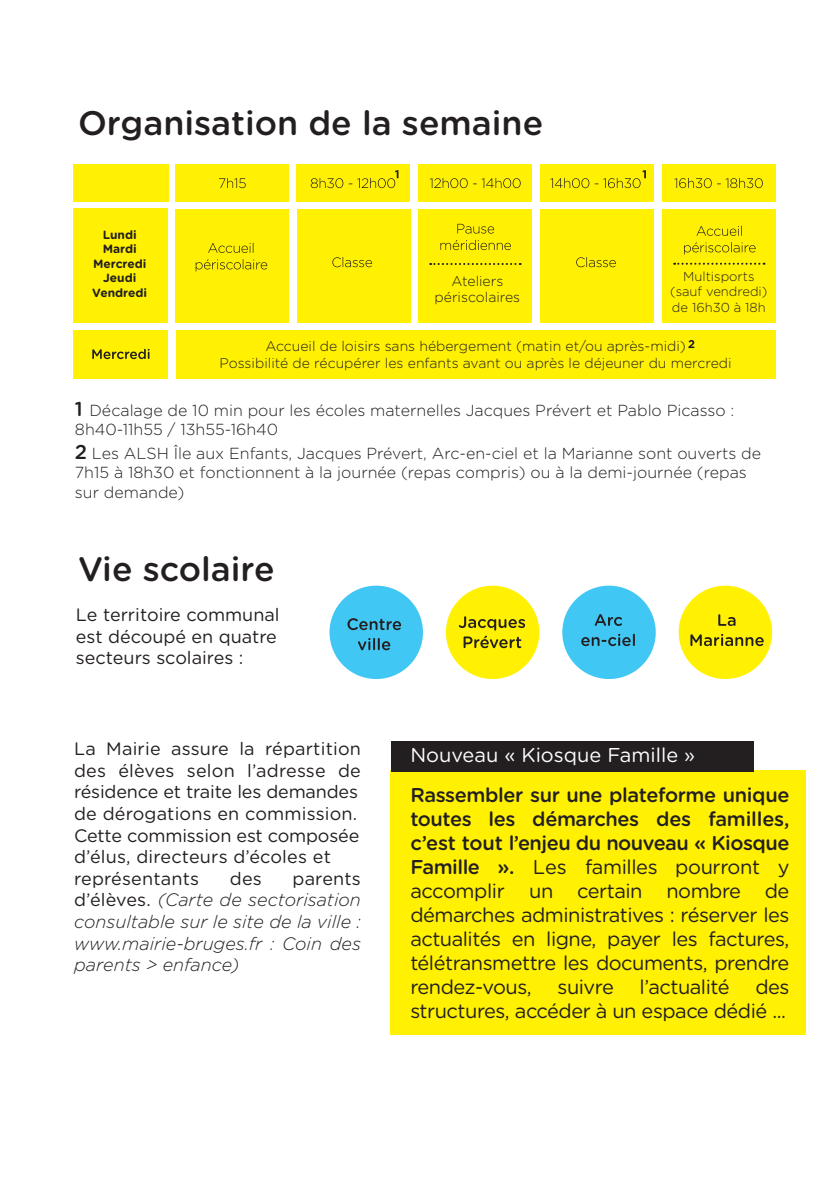
<style>
.page{position:relative;width:840px;height:1191px;background:#fff}
.page>*{position:absolute;margin:0;border:0;box-sizing:border-box;transform-origin:0 0}
.t1{font:500 34px "Gotham Rounded";color:#231f20}
.t2{font:20px/24px "Gotham Rounded";letter-spacing:-.025em;color:#231f20;text-align:justify}
.t3{font:20px "Gotham Rounded";color:#fff}
.t4{font:18px/21.6px "Gotham Rounded";color:#231f20;text-align:justify}
.t5{font:italic 300 18px/21.6px "Gotham Rounded";color:#231f20;text-align:justify}
.t6{font:300 16px/19.2px "Gotham Rounded";color:#231f20}
.t7{font:300 14px "Gotham Rounded";color:#231f20}
.t8{font:300 13px "Gotham Rounded";color:#231f20}
.t9{font:700 12px "Gotham Rounded";color:#231f20}
.s1{font-weight:500;font-size:20px}
.s2{font-weight:400;font-style:normal}
.s3{font-weight:500}
</style>
<div class="page">
<div style="left:73px;top:208px;width:94px;height:115px;background:#fff101"></div>
<div style="left:73px;top:330px;width:94px;height:49px;background:#fff101"></div>
<div style="left:176px;top:330px;width:599px;height:49px;background:#fff101"></div>
<div style="left:175px;top:164px;width:113px;height:38px;background:#fff101"></div>
<div style="left:73px;top:164px;width:95px;height:38px;background:#fff101"></div>
<div style="left:175px;top:209px;width:113px;height:114px;background:#fff101"></div>
<div style="left:297px;top:209px;width:113px;height:114px;background:#fff101"></div>
<div style="left:418px;top:209px;width:113px;height:114px;background:#fff101"></div>
<div style="left:540px;top:209px;width:113px;height:114px;background:#fff101"></div>
<div style="left:661px;top:209px;width:114px;height:114px;background:#fff101"></div>
<div style="left:297px;top:164px;width:113px;height:38px;background:#fff101"></div>
<div style="left:418px;top:164px;width:113px;height:38px;background:#fff101"></div>
<div style="left:540px;top:164px;width:113px;height:38px;background:#fff101"></div>
<div style="left:661px;top:164px;width:114px;height:38px;background:#fff101"></div>
<svg style="left:92px;top:349px;width:57px;height:10px"></svg>
<svg style="left:195px;top:259px;width:72px;height:12px"></svg>
<svg style="left:208px;top:243px;width:45px;height:10px"></svg>
<svg style="left:219px;top:178px;width:26px;height:10px"></svg>
<svg style="left:429px;top:178px;width:91px;height:10px"></svg>
<svg style="left:674px;top:178px;width:88px;height:10px"></svg>
<svg style="left:576px;top:257px;width:39px;height:10px"></svg>
<svg style="left:332px;top:257px;width:40px;height:10px"></svg>
<svg style="left:440px;top:240px;width:70px;height:10px"></svg>
<svg style="left:457px;top:224px;width:37px;height:10px"></svg>
<svg style="left:684px;top:242px;width:71px;height:12px"></svg>
<svg style="left:696px;top:226px;width:43px;height:10px"></svg>
<svg style="left:310px;top:170px;width:88px;height:18px"></svg>
<svg style="left:688px;top:340px;width:6px;height:8px"></svg>
<div style="left:329px;top:585px;width:94px;height:94px;background:#40c7f4;border-radius:50%"></div>
<div style="left:445px;top:585px;width:94px;height:94px;background:#fff101;border-radius:50%"></div>
<div style="left:562px;top:585px;width:93px;height:94px;background:#40c7f4;border-radius:50%"></div>
<div style="left:678px;top:585px;width:93px;height:94px;background:#fff101;border-radius:50%"></div>
<svg style="left:358px;top:638px;width:32px;height:12px"></svg>
<svg style="left:347px;top:618px;width:54px;height:12px"></svg>
<svg style="left:458px;top:616px;width:67px;height:32px"></svg>
<svg style="left:581px;top:634px;width:53px;height:12px"></svg>
<svg style="left:594px;top:614px;width:27px;height:12px"></svg>
<svg style="left:690px;top:634px;width:73px;height:12px"></svg>
<svg style="left:718px;top:614px;width:17px;height:12px"></svg>
<svg style="left:430px;top:263px;width:90px;height:2px"></svg>
<svg style="left:673px;top:263px;width:91px;height:2px"></svg>
<svg style="left:550px;top:170px;width:95px;height:18px"></svg>
<div style="left:390px;top:770px;width:415px;height:265px;background:#fff101"></div>
<div style="left:390px;top:741px;width:363px;height:30px;background:#231f20"></div>
<p class="t1" style="left:78px;top:98px;width:466px">Organisation de la semaine</p>
<p class="t9" style="left:103px;top:226px;width:36px">Lundi</p>
<p class="t9" style="left:103px;top:240px;width:36px">Mardi</p>
<p class="t9" style="left:93px;top:255px;width:55px">Mercredi</p>
<p class="t9" style="left:103px;top:269px;width:35px">Jeudi</p>
<p class="t9" style="left:92px;top:283px;width:56px">Vendredi</p>
<p class="t8" style="left:682px;top:267px;width:73px">Multisports</p>
<p class="t8" style="left:670px;top:283px;width:99px">(sauf vendredi)</p>
<p class="t8" style="left:671px;top:298px;width:95px">de 16h30 à 18h</p>
<p class="t7" style="left:265px;top:337px;width:422px">Accueil de loisirs sans hébergement (matin et/ou après-midi)</p>
<p class="t7" style="left:219px;top:354px;width:513px">Possibilité de récupérer les enfants avant ou après le déjeuner du mercredi</p>
<p class="t7" style="left:451px;top:271px;width:53px">Ateliers</p>
<p class="t7" style="left:434px;top:288px;width:87px">périscolaires</p>
<p class="t6" style="left:75px;top:400px;width:660px"><span class="s1">1</span> Décalage de 10 min pour les écoles maternelles Jacques Prévert et Pablo Picasso :<br>8h40-11h55 / 13h55-16h40</p>
<p class="t6" style="left:75px;top:443px;width:687px"><span class="s1">2</span> Les ALSH Île aux Enfants, Jacques Prévert, Arc-en-ciel et la Marianne sont ouverts de<br>7h15 à 18h30 et fonctionnent à la journée (repas compris) ou à la demi-journée (repas sur demande)</p>
<p class="t1" style="left:78px;top:544px;width:198px">Vie scolaire</p>
<p class="t4" style="left:76px;top:603px;width:205px">Le territoire communal</p>
<p class="t4" style="left:76px;top:625px;width:202px">est découpé en quatre</p>
<p class="t4" style="left:76px;top:646px;width:169px">secteurs scolaires :</p>
<p class="t4" style="left:74px;top:737px;width:288px">La Mairie assure la répartition des élèves selon l’adresse de résidence et traite les demandes</p>
<p class="t4" style="left:74px;top:802px;width:284px">de dérogations en commission.</p>
<p class="t4" style="left:74px;top:823px;width:286px">Cette commission est composée</p>
<p class="t4" style="left:74px;top:845px;width:258px">d’élus, directeurs d’écoles et</p>
<p class="t4" style="left:74px;top:867px;width:126px">représentants</p>
<p class="t4" style="left:230px;top:867px;width:33px">des</p>
<p class="t5" style="left:74px;top:867px;width:288px;text-indent:218px"><span class="s2">parents d’élèves.</span> (Carte de sectorisation consultable sur le site de la ville :</p>
<p class="t5" style="left:74px;top:931px;width:288px">www.mairie-bruges.fr : Coin des parents &gt; enfance)</p>
<p class="t3" style="left:410px;top:741px;width:286px">Nouveau « Kiosque Famille »</p>
<p class="t2" style="left:410px;top:782px;width:380px"><span class="s3">Rassembler sur une plateforme unique toutes les démarches des familles, c’est tout l’enjeu du nouveau « Kiosque Famille ».</span> Les familles pourront y accomplir un certain nombre de démarches administratives : réserver les actualités en ligne, payer les factures, télétransmettre les documents, prendre rendez-vous,</p>
<p class="t2" style="left:410px;top:974px;width:380px;text-align:right">des<br>structures, accéder à un espace dédié ...</p>
<p class="t2" style="left:557px;top:974px;width:58px">suivre</p>
<p class="t2" style="left:639px;top:974px;width:91px">l’actualité</p>
</div>
